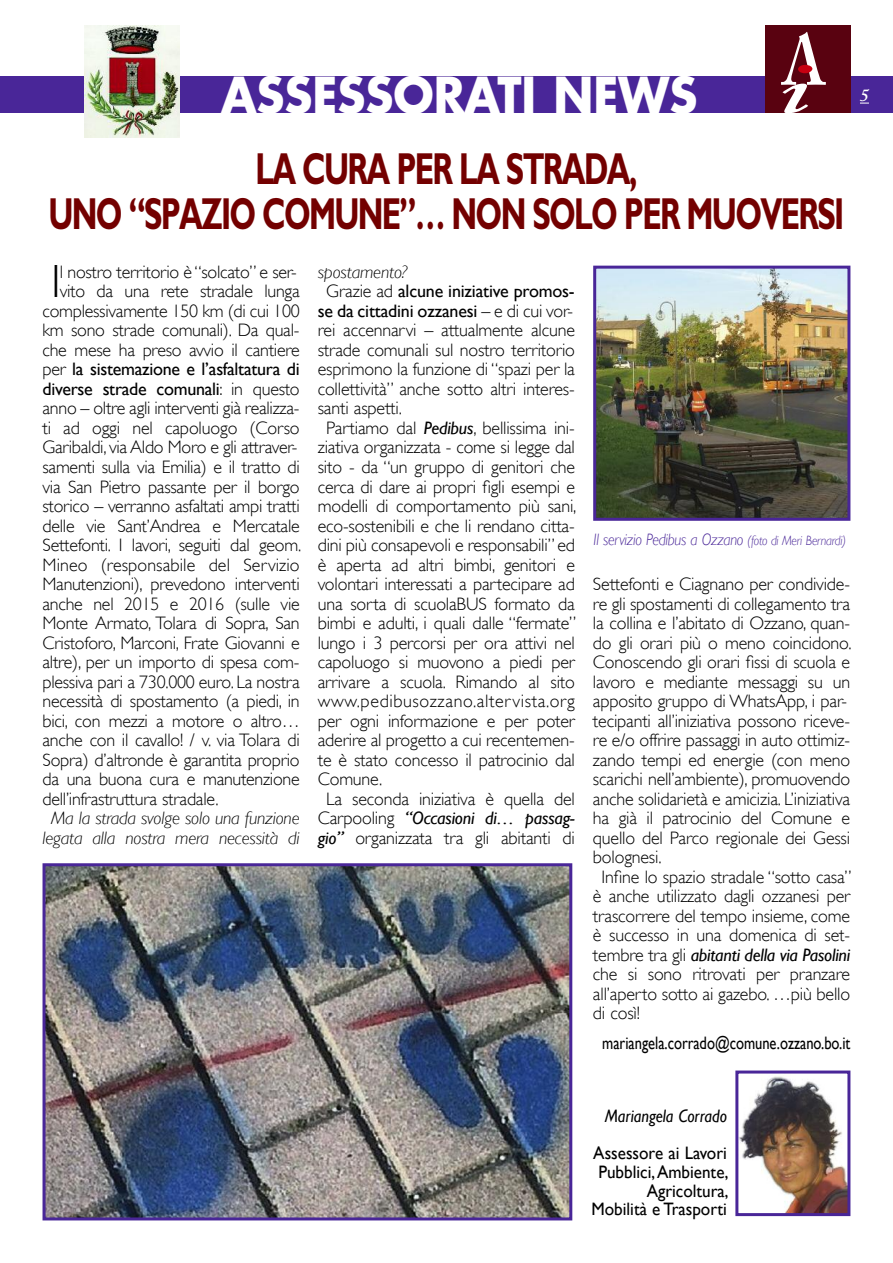
<style>
.page{position:relative;width:893px;height:1263px;background:#fff}
.page>*{position:absolute;margin:0;border:0;box-sizing:border-box;transform-origin:0 0}
.t1{font:700 48.3px "Futura";color:#fff;scale:.94 1}
.t2{font:300 46.5px "Gill Sans";color:#000}
.t3{font:700 45px/45px "Gill Sans";letter-spacing:-.055em;color:#730000;text-align:center;scale:.68 1}
.t4{font:300 18px "Gill Sans";letter-spacing:-.01em;color:#000}
.t5{font:18px "Gill Sans";letter-spacing:-.01em;color:#000}
.t6{font:italic 300 18px/19.5px "Gill Sans";letter-spacing:-.01em;color:#000;text-align:center}
.t7{font:italic 18px "Gill Sans";letter-spacing:-.01em;color:#000}
.t8{font:18px/18.8px "Gill Sans";letter-spacing:-.01em;color:#000;text-align:right;scale:.95 1}
.t9{font:18px "Gill Sans";letter-spacing:-.01em;color:#000;scale:.81 1}
.t10{font:300 18px "Gill Sans";letter-spacing:.035em;color:#000}
.t11{font:italic 18px "Gill Sans";letter-spacing:-.01em;color:#000;scale:.9 1}
.t12{font:italic 600 18px "Adobe Caslon Pro";color:#fff}
.t13{font:italic 300 16.5px "Gill Sans";letter-spacing:-.015em;color:#492698;scale:.9 1}
.s1{font-weight:300}
.s2{font-weight:400;font-style:italic}
.s3{font-weight:300;font-style:normal}
.s4{font-size:13.5px}
</style>
<div class="page">
<div style="left:0;top:77px;width:893px;height:36px;background:#492698"></div>
<img style="left:85px;top:26px;width:94px;height:112px">
<div style="left:765px;top:26px;width:85px;height:87px;background:#590210"></div>
<svg style="left:781px;top:32px;width:45px;height:81px"></svg>
<div style="left:798px;top:65px;width:14px;height:8px;background:#c70011;border-radius:50%"></div>
<img style="left:739px;top:1076px;width:107px;height:136px">
<div style="left:735px;top:1070px;width:115px;height:146px;border:3px solid #492698"></div>
<img style="left:597px;top:270px;width:249px;height:247px">
<div style="left:593px;top:266px;width:257px;height:255px;border:3px solid #492698"></div>
<img style="left:47px;top:867px;width:521px;height:349px">
<div style="left:43px;top:863px;width:529px;height:357px;border:3px solid #492698"></div>
<h1 class="t1" style="left:221px;top:73px;width:508px">ASSESSORATI NEWS</h1>
<p class="t12" style="left:860px;top:89px;width:10px">5</p>
<h3 class="t3" style="left:48px;top:150px;width:1172px">LA CURA PER LA STRADA,<br>UNO “SPAZIO COMUNE”… NON SOLO PER MUOVERSI</h3>
<h2 class="t2" style="left:51px;top:256px;width:11px">I</h2>
<p class="t4" style="left:60px;top:262px;width:238px">l nostro territorio è “solcato” e ser-</p>
<p class="t4" style="left:60px;top:281px;width:241px">vito da una rete stradale lunga</p>
<p class="t4" style="left:43px;top:301px;width:259px">complessivamente 150 km (di cui 100</p>
<p class="t4" style="left:43px;top:320px;width:258px">km sono strade comunali). Da qual-</p>
<p class="t4" style="left:43px;top:340px;width:259px">che mese ha preso avvio il cantiere</p>
<p class="t5" style="left:43px;top:359px;width:259px"><span class="s1">per</span> la sistemazione e l’asfaltatura di</p>
<p class="t5" style="left:43px;top:378px;width:259px">diverse strade comunali<span class="s1">: in questo</span></p>
<p class="t4" style="left:43px;top:398px;width:258px">anno – oltre agli interventi già realizza-</p>
<p class="t4" style="left:43px;top:418px;width:259px">ti ad oggi nel capoluogo (Corso</p>
<p class="t4" style="left:43px;top:437px;width:256px">Garibaldi, via Aldo Moro e gli attraver-</p>
<p class="t4" style="left:43px;top:457px;width:259px">samenti sulla via Emilia) e il tratto di</p>
<p class="t4" style="left:43px;top:476px;width:259px">via San Pietro passante per il borgo</p>
<p class="t4" style="left:43px;top:496px;width:259px">storico – verranno asfaltati ampi tratti</p>
<p class="t4" style="left:43px;top:515px;width:259px">delle vie Sant’Andrea e Mercatale</p>
<p class="t4" style="left:43px;top:535px;width:260px">Settefonti. I lavori, seguiti dal geom.</p>
<p class="t4" style="left:43px;top:554px;width:259px">Mineo (responsabile del Servizio</p>
<p class="t4" style="left:43px;top:574px;width:259px">Manutenzioni), prevedono interventi</p>
<p class="t4" style="left:43px;top:593px;width:259px">anche nel 2015 e 2016 (sulle vie</p>
<p class="t4" style="left:43px;top:613px;width:259px">Monte Armato, Tolara di Sopra, San</p>
<p class="t4" style="left:43px;top:632px;width:259px">Cristoforo, Marconi, Frate Giovanni e</p>
<p class="t4" style="left:43px;top:652px;width:258px">altre), per un importo di spesa com-</p>
<p class="t4" style="left:43px;top:671px;width:259px">plessiva pari a 730.000 euro. La nostra</p>
<p class="t4" style="left:43px;top:691px;width:259px">necessità di spostamento (a piedi, in</p>
<p class="t4" style="left:43px;top:710px;width:259px">bici, con mezzi a motore o altro…</p>
<p class="t4" style="left:43px;top:730px;width:259px">anche con il cavallo! / v. via Tolara di</p>
<p class="t4" style="left:43px;top:749px;width:259px">Sopra) d’altronde è garantita proprio</p>
<p class="t4" style="left:43px;top:769px;width:259px">da una buona cura e manutenzione</p>
<p class="t4" style="left:43px;top:788px;width:178px">dell’infrastruttura stradale.</p>
<p class="t6" style="left:43px;top:808px;width:259px">Ma la strada svolge solo una funzione legata alla nostra mera necessità di</p>
<p class="t6" style="left:318px;top:262px;width:91px">spostamento?</p>
<p class="t5" style="left:326px;top:281px;width:250px"><span class="s1">Grazie ad</span> alcune iniziative promos-</p>
<p class="t5" style="left:318px;top:300px;width:257px">se da cittadini ozzanesi <span class="s1">– e di cui vor-</span></p>
<p class="t4" style="left:318px;top:320px;width:259px">rei accennarvi – attualmente alcune</p>
<p class="t4" style="left:318px;top:340px;width:259px">strade comunali sul nostro territorio</p>
<p class="t4" style="left:318px;top:359px;width:259px">esprimono la funzione di “spazi per la</p>
<p class="t4" style="left:318px;top:379px;width:259px">collettività” anche sotto altri interes-</p>
<p class="t4" style="left:318px;top:398px;width:86px">santi aspetti.</p>
<p class="t4" style="left:326px;top:418px;width:250px">Partiamo dal <span class="s2">Pedibus</span>, bellissima ini-</p>
<p class="t4" style="left:318px;top:437px;width:259px">ziativa organizzata - come si legge dal</p>
<p class="t4" style="left:318px;top:457px;width:259px">sito - da “un gruppo di genitori che</p>
<p class="t4" style="left:318px;top:476px;width:259px">cerca di dare ai propri figli esempi e</p>
<p class="t4" style="left:318px;top:496px;width:260px">modelli di comportamento più sani,</p>
<p class="t4" style="left:318px;top:515px;width:259px">eco-sostenibili e che li rendano citta-</p>
<p class="t4" style="left:318px;top:535px;width:259px">dini più consapevoli e responsabili” ed</p>
<p class="t4" style="left:318px;top:554px;width:259px">è aperta ad altri bimbi, genitori e</p>
<p class="t4" style="left:318px;top:574px;width:259px">volontari interessati a partecipare ad</p>
<p class="t4" style="left:318px;top:593px;width:259px">una sorta di scuolaBUS formato da</p>
<p class="t4" style="left:318px;top:613px;width:260px">bimbi e adulti, i quali dalle “fermate”</p>
<p class="t4" style="left:318px;top:632px;width:259px">lungo i 3 percorsi per ora attivi nel</p>
<p class="t4" style="left:318px;top:652px;width:259px">capoluogo si muovono a piedi per</p>
<p class="t4" style="left:318px;top:671px;width:259px">arrivare a scuola. Rimando al sito</p>
<p class="t10" style="left:318px;top:691px;width:259px">www.pedibusozzano.altervista.org</p>
<p class="t4" style="left:318px;top:710px;width:259px">per ogni informazione e per poter</p>
<p class="t4" style="left:318px;top:730px;width:259px">aderire al progetto a cui recentemen-</p>
<p class="t4" style="left:318px;top:749px;width:259px">te è stato concesso il patrocinio dal</p>
<p class="t4" style="left:318px;top:769px;width:66px">Comune.</p>
<p class="t4" style="left:326px;top:788px;width:250px">La seconda iniziativa è quella del</p>
<p class="t7" style="left:318px;top:808px;width:259px"><span class="s3">Carpooling</span> “Occasioni di… passag-</p>
<p class="t4" style="left:318px;top:827px;width:259px"><span class="s2">gio”</span> organizzata tra gli abitanti di</p>
<p class="t13" style="left:594px;top:530px;width:282px">Il servizio Pedibus a Ozzano <span class="s4">(foto di Meri Bernardi)</span></p>
<p class="t4" style="left:593px;top:574px;width:259px">Settefonti e Ciagnano per condivide-</p>
<p class="t4" style="left:593px;top:593px;width:259px">re gli spostamenti di collegamento tra</p>
<p class="t4" style="left:593px;top:613px;width:259px">la collina e l’abitato di Ozzano, quan-</p>
<p class="t4" style="left:593px;top:632px;width:260px">do gli orari più o meno coincidono.</p>
<p class="t4" style="left:593px;top:652px;width:259px">Conoscendo gli orari fissi di scuola e</p>
<p class="t4" style="left:593px;top:671px;width:259px">lavoro e mediante messaggi su un</p>
<p class="t4" style="left:593px;top:691px;width:256px">apposito gruppo di WhatsApp, i par-</p>
<p class="t4" style="left:593px;top:710px;width:259px">tecipanti all’iniziativa possono riceve-</p>
<p class="t4" style="left:593px;top:730px;width:259px">re e/o offrire passaggi in auto ottimiz-</p>
<p class="t4" style="left:593px;top:749px;width:259px">zando tempi ed energie (con meno</p>
<p class="t4" style="left:593px;top:769px;width:259px">scarichi nell’ambiente), promuovendo</p>
<p class="t4" style="left:593px;top:788px;width:259px">anche solidarietà e amicizia. L’iniziativa</p>
<p class="t4" style="left:593px;top:808px;width:259px">ha già il patrocinio del Comune e</p>
<p class="t4" style="left:593px;top:827px;width:259px">quello del Parco regionale dei Gessi</p>
<p class="t4" style="left:593px;top:847px;width:70px">bolognesi.</p>
<p class="t4" style="left:601px;top:866px;width:252px">Infine lo spazio stradale “sotto casa”</p>
<p class="t4" style="left:593px;top:886px;width:259px">è anche utilizzato dagli ozzanesi per</p>
<p class="t4" style="left:593px;top:905px;width:259px">trascorrere del tempo insieme, come</p>
<p class="t4" style="left:593px;top:925px;width:259px">è successo in una domenica di set-</p>
<p class="t7" style="left:593px;top:944px;width:259px"><span class="s3">tembre tra gli</span> abitanti della via Pasolini</p>
<p class="t4" style="left:593px;top:964px;width:259px">che si sono ritrovati per pranzare</p>
<p class="t4" style="left:593px;top:983px;width:259px">all’aperto sotto ai gazebo. …più bello</p>
<p class="t4" style="left:593px;top:1003px;width:49px">di così!</p>
<p class="t9" style="left:602px;top:1033px;width:308px">mariangela.corrado@comune.ozzano.bo.it</p>
<p class="t11" style="left:605px;top:1105px;width:137px">Mariangela Corrado</p>
<p class="t8" style="left:591px;top:1143px;width:146px">Assessore ai Lavori<br>Pubblici,Ambiente,<br>Agricoltura,<br>Mobilità e Trasporti</p>
</div>
